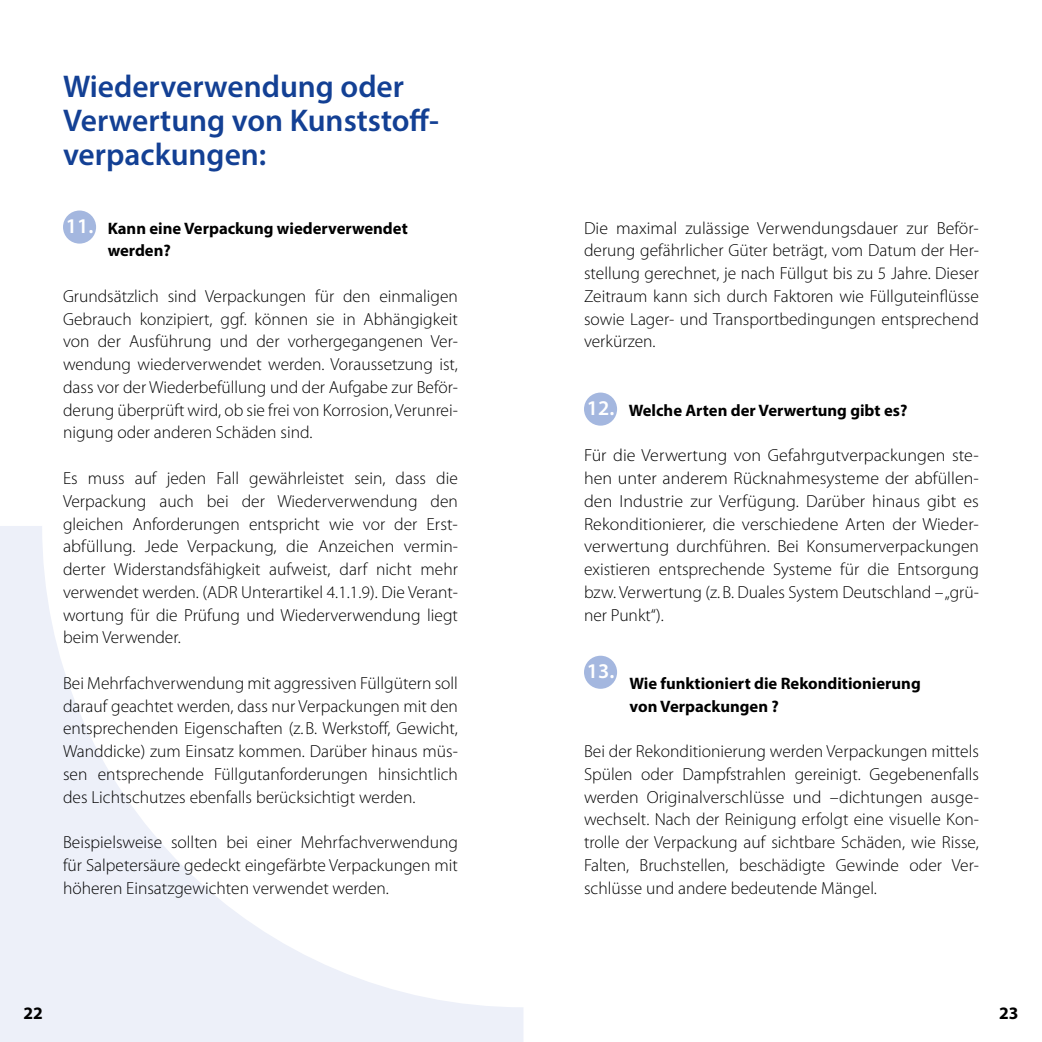
<style>
.page{position:relative;width:1042px;height:1042px;background:#fff}
.page>*{position:absolute;margin:0;border:0;box-sizing:border-box;transform-origin:0 0}
.t1{font:600 31.5px/34.1px "Myriad Pro";color:#134094}
.t2{font:600 21px "Myriad Pro";color:#fff}
.t3{font:300 17.5px/22.8px "Myriad Pro";color:#000;text-align:justify}
.t4{font:700 17.5px "Myriad Pro";color:#000}
.t5{font:700 16.62px/22.8px "Myriad Pro";color:#000}
.s1{font-weight:600;font-size:21px;color:#fff}
</style>
<div class="page">
<svg style="left:0;top:526px;width:523px;height:516px"></svg>
<div style="left:63px;top:210px;width:33px;height:34px;background:#a4b7df;border-radius:50%"></div>
<div style="left:584px;top:392px;width:33px;height:34px;background:#a4b7df;border-radius:50%"></div>
<div style="left:584px;top:656px;width:33px;height:33px;background:#a4b7df;border-radius:50%"></div>
<h1 class="t1" style="left:63px;top:69px;width:378px">Wiederverwendung oder<br>Verwertung von Kunststoff&shy;verpackungen:</h1>
<p class="t5" style="left:108px;top:216px;width:302px;text-indent:-42px"><span class="s1">11.</span> Kann eine Verpackung wiederverwendet werden?</p>
<p class="t3" style="left:63px;top:285px;width:396px">Grundsätzlich sind Verpackungen für den einmaligen Gebrauch konzipiert, ggf. können sie in Abhängigkeit von der Ausführung und der vorhergegangenen Ver&shy;wendung wiederverwendet werden. Voraussetzung ist, dass vor der Wiederbefüllung und der Aufgabe zur Beför&shy;derung überprüft wird, ob sie frei von Korrosion, Verunrei&shy;nigung oder anderen Schäden sind.</p>
<p class="t3" style="left:63px;top:467px;width:396px">Es muss auf jeden Fall gewährleistet sein, dass die Verpackung auch bei der Wiederverwendung den gleichen Anforderungen entspricht wie vor der Erst&shy;abfüllung. Jede Verpackung, die Anzeichen vermin&shy;derter Widerstandsfähigkeit aufweist, darf nicht mehr verwendet werden. (ADR Unterartikel 4.1.1.9). Die Verant&shy;wortung für die Prüfung und Wiederverwendung liegt beim Verwender.</p>
<p class="t3" style="left:63px;top:672px;width:396px">Bei Mehrfachverwendung mit aggressiven Füllgütern soll darauf geachtet werden, dass nur Verpackungen mit den entsprechenden Eigenschaften (z.B. Werkstoff, Gewicht, Wanddicke) zum Einsatz kommen. Darüber hinaus müs&shy;sen entsprechende Füllgutanforderungen hinsichtlich des Lichtschutzes ebenfalls berücksichtigt werden.</p>
<p class="t3" style="left:63px;top:831px;width:396px">Beispielsweise sollten bei einer Mehrfachverwendung für Salpetersäure gedeckt eingefärbte Verpackungen mit höheren Einsatzgewichten verwendet werden.</p>
<p class="t3" style="left:584px;top:217px;width:396px">Die maximal zulässige Verwendungsdauer zur Beför&shy;derung gefährlicher Güter beträgt, vom Datum der Her&shy;stellung gerechnet, je nach Füllgut bis zu 5 Jahre. Dieser Zeitraum kann sich durch Faktoren wie Füllguteinflüsse sowie Lager- und Transportbedingungen entsprechend verkürzen.</p>
<p class="t5" style="left:587px;top:398px;width:322px"><span class="s1">12.</span> Welche Arten der Verwertung gibt es?</p>
<p class="t3" style="left:584px;top:444px;width:396px">Für die Verwertung von Gefahrgutverpackungen ste&shy;hen unter anderem Rücknahmesysteme der abfüllen&shy;den Industrie zur Verfügung. Darüber hinaus gibt es Rekonditionierer, die verschiedene Arten der Wieder&shy;verwertung durchführen. Bei Konsumerverpackungen existieren entsprechende Systeme für die Entsorgung bzw. Verwertung (z.B. Duales System Deutschland – „grü&shy;ner Punkt“).</p>
<p class="t2" style="left:587px;top:658px;width:29px">13.</p>
<p class="t5" style="left:629px;top:671px;width:293px">Wie funktioniert die Rekonditionierung von Verpackungen ?</p>
<p class="t3" style="left:584px;top:740px;width:396px">Bei der Rekonditionierung werden Verpackungen mittels Spülen oder Dampfstrahlen gereinigt. Gegebenenfalls werden Originalverschlüsse und –dichtungen ausge&shy;wechselt. Nach der Reinigung erfolgt eine visuelle Kon&shy;trolle der Verpackung auf sichtbare Schäden, wie Risse, Falten, Bruchstellen, beschädigte Gewinde oder Ver&shy;schlüsse und andere bedeutende Mängel.</p>
<p class="t4" style="left:23px;top:1001px;width:21px">22</p>
<p class="t4" style="left:999px;top:1001px;width:21px">23</p>
</div>
